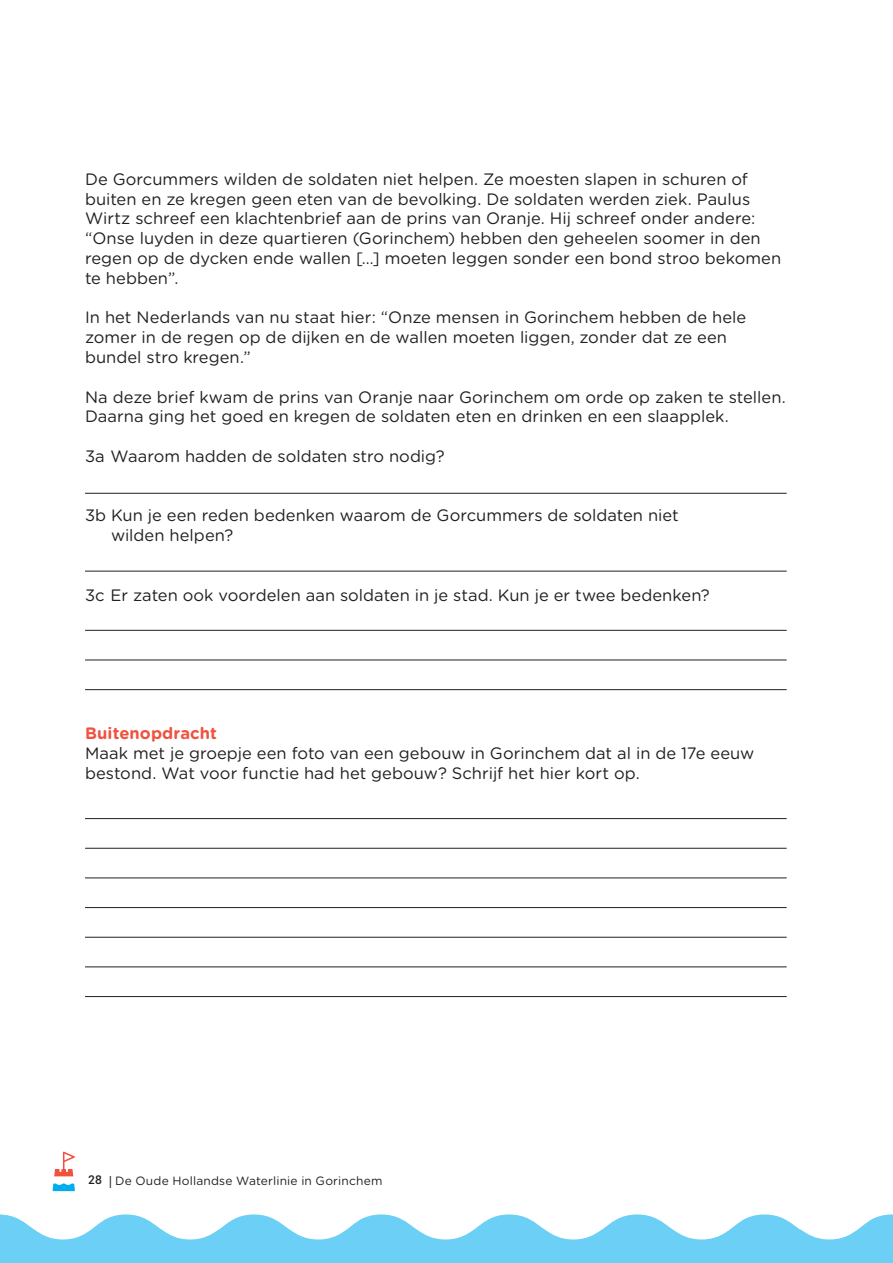
<style>
.page{position:relative;width:893px;height:1263px;background:#fff}
.page>*{position:absolute;margin:0;border:0;box-sizing:border-box;transform-origin:0 0}
.t1{font:16.5px/19.8px "Gotham Rounded";letter-spacing:.005em;color:#231f20}
.t2{font:700 16.5px "Gotham Rounded";letter-spacing:.005em;color:#f0523e}
.t3{font:12px "Gotham Rounded";letter-spacing:.015em;color:#231f20}
.s1{font-family:"Roboto";font-weight:500}
.s2{font-family:"Akzidenz Grotesk BE"}
</style>
<div class="page">
<svg style="left:53px;top:1183px;width:22px;height:8px"></svg>
<svg style="left:54px;top:1152px;width:21px;height:24px"></svg>
<svg style="left:0;top:1214px;width:893px;height:49px"></svg>
<hr style="left:85px;top:818px;width:702px;height:1px;background:#231f20">
<hr style="left:85px;top:630px;width:702px;height:1px;background:#231f20">
<hr style="left:85px;top:571px;width:702px;height:1px;background:#231f20">
<hr style="left:85px;top:493px;width:702px;height:1px;background:#231f20">
<hr style="left:85px;top:848px;width:702px;height:1px;background:#231f20">
<hr style="left:85px;top:660px;width:702px;height:1px;background:#231f20">
<hr style="left:85px;top:878px;width:702px;height:1px;background:#231f20">
<hr style="left:85px;top:689px;width:702px;height:1px;background:#231f20">
<hr style="left:85px;top:907px;width:702px;height:1px;background:#231f20">
<hr style="left:85px;top:937px;width:702px;height:1px;background:#231f20">
<hr style="left:85px;top:967px;width:702px;height:1px;background:#231f20">
<hr style="left:85px;top:996px;width:702px;height:1px;background:#231f20">
<p class="t1" style="left:85px;top:168px;width:698px">De Gorcummers wilden de soldaten niet helpen. Ze moesten slapen in schuren of buiten en ze kregen geen eten van de bevolking. De soldaten werden ziek. Paulus Wirtz schreef een klachtenbrief aan de prins van Oranje. Hij schreef onder andere: “Onse luyden in deze quartieren (Gorinchem) hebben den geheelen soomer in den regen op de dycken ende wallen […] moeten leggen sonder een bond stroo bekomen te hebben”.</p>
<p class="t1" style="left:85px;top:307px;width:663px">In het Nederlands van nu staat hier: “Onze mensen in Gorinchem hebben de hele zomer in de regen op de dijken en de wallen moeten liggen, zonder dat ze een bundel stro kregen.”</p>
<p class="t1" style="left:85px;top:386px;width:702px">Na deze brief kwam de prins van Oranje naar Gorinchem om orde op zaken te stellen.<br>Daarna ging het goed en kregen de soldaten eten en drinken en een slaapplek.</p>
<p class="t1" style="left:85px;top:445px;width:361px">3a Waarom hadden de soldaten stro nodig?</p>
<p class="t1" style="left:111px;top:505px;width:569px;text-indent:-26px">3b Kun je een reden bedenken waarom de Gorcummers de soldaten niet wilden helpen?</p>
<p class="t1" style="left:85px;top:584px;width:626px">3c Er zaten ook voordelen aan soldaten in je stad. Kun je er twee bedenken?</p>
<p class="t2" style="left:85px;top:721px;width:134px">Buitenopdracht</p>
<p class="t1" style="left:85px;top:742px;width:671px">Maak met je groepje een foto van een gebouw in Gorinchem dat al in de 17e eeuw bestond. Wat voor functie had het gebouw? Schrijf het hier kort op.</p>
<p class="t3" style="left:88px;top:1172px;width:296px"><span class="s1">28</span> <span class="s2">|</span> De Oude Hollandse Waterlinie in Gorinchem</p>
</div>
